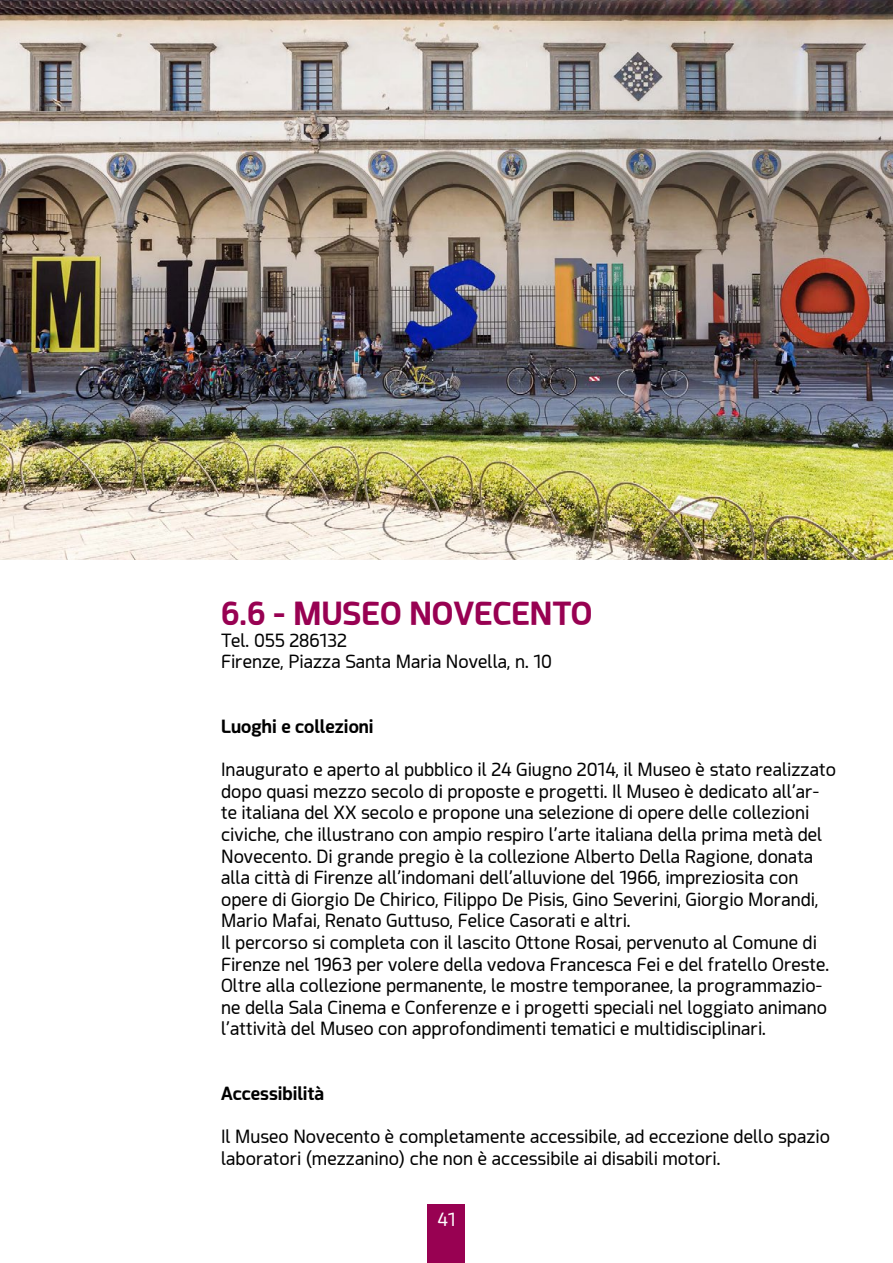
<style>
.page{position:relative;width:893px;height:1263px;background:#fff}
.page>*{position:absolute;margin:0;border:0;box-sizing:border-box;transform-origin:0 0}
.t1{font:700 31.5px "Acephimere";color:#980152}
.t2{font:18px/21.6px "Acephimere";color:#000}
.t3{font:700 18px "Acephimere";color:#000}
.t4{font:18px "Acephimere";color:#fff}
</style>
<div class="page">
<div style="left:428px;top:1204px;width:37px;height:59px;background:#980152"></div>
<img style="left:0;top:0;width:893px;height:559px">
<h1 class="t1" style="left:221px;top:592px;width:373px">6.6 - MUSEO NOVECENTO</h1>
<p class="t2" style="left:221px;top:628px;width:332px">Tel. 055 286132<br>Firenze, Piazza Santa Maria Novella, n. 10</p>
<p class="t3" style="left:221px;top:714px;width:154px">Luoghi e collezioni</p>
<p class="t2" style="left:221px;top:758px;width:616px">Inaugurato e aperto al pubblico il 24 Giugno 2014, il Museo è stato realizzato dopo quasi mezzo secolo di proposte e progetti. Il Museo è dedicato all’ar&shy;te italiana del XX secolo e propone una selezione di opere delle collezioni civiche, che illustrano con ampio respiro l’arte italiana della prima metà del Novecento. Di grande pregio è la collezione Alberto Della Ragione, donata alla città di Firenze all’indomani dell’alluvione del 1966, impreziosita con opere di Giorgio De Chirico, Filippo De Pisis, Gino Severini, Giorgio Morandi, Mario Mafai, Renato Guttuso, Felice Casorati e altri.<br>Il percorso si completa con il lascito Ottone Rosai, pervenuto al Comune di Firenze nel 1963 per volere della vedova Francesca Fei e del fratello Oreste.<br>Oltre alla collezione permanente, le mostre temporanee, la programmazio&shy;ne della Sala Cinema e Conferenze e i progetti speciali nel loggiato animano l’attività del Museo con approfondimenti tematici e multidisciplinari.</p>
<p class="t3" style="left:221px;top:1081px;width:105px">Accessibilità</p>
<p class="t2" style="left:221px;top:1125px;width:610px">Il Museo Novecento è completamente accessibile, ad eccezione dello spazio laboratori (mezzanino) che non è accessibile ai disabili motori.</p>
<p class="t4" style="left:437px;top:1207px;width:20px">41</p>
</div>
